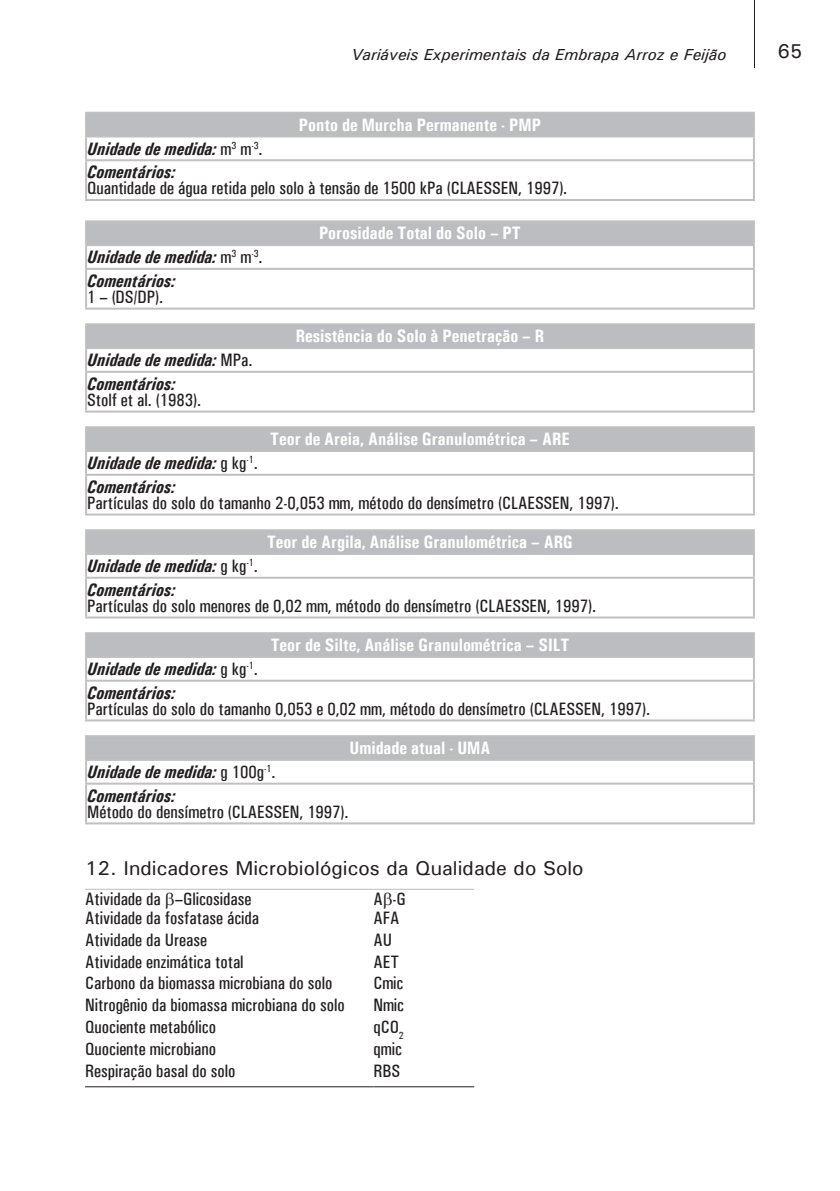
<style>
.page{position:relative;width:840px;height:1191px;background:#fff}
.page>*{position:absolute;margin:0;border:0;box-sizing:border-box;transform-origin:0 0}
.t1{font:500 20px "Univers";color:#231f20}
.t2{font:500 18px "Univers Condensed";color:#231f20}
.t3{font:italic 700 18px/23.8px "Univers Condensed";color:#231f20}
.t4{font:700 18px "Univers Condensed";color:#fff}
.t5{font:italic 500 16px "Univers";color:#231f20}
.s1{font-weight:500;font-style:normal}
</style>
<div class="page">
<hr style="left:753px;top:0;width:1px;height:68px;background:#231f20">
<div style="left:86px;top:113px;width:667px;height:23px;background:#bcbdc0"></div>
<hr style="left:85px;top:159px;width:669px;height:2px;background:#c0c0c0">
<hr style="left:85px;top:137px;width:2px;height:22px;background:#c0c0c0">
<hr style="left:752px;top:137px;width:2px;height:22px;background:#c0c0c0">
<hr style="left:85px;top:161px;width:2px;height:38px;background:#c0c0c0">
<hr style="left:752px;top:161px;width:2px;height:38px;background:#c0c0c0">
<hr style="left:85px;top:199px;width:669px;height:2px;background:#c0c0c0">
<hr style="left:85px;top:112px;width:669px;height:2px;background:#c0c0c0">
<hr style="left:85px;top:114px;width:2px;height:21px;background:#c0c0c0">
<hr style="left:752px;top:114px;width:2px;height:21px;background:#c0c0c0">
<hr style="left:85px;top:135px;width:669px;height:2px;background:#c0c0c0">
<div style="left:86px;top:221px;width:667px;height:24px;background:#bcbdc0"></div>
<hr style="left:85px;top:268px;width:669px;height:2px;background:#c0c0c0">
<hr style="left:85px;top:246px;width:2px;height:22px;background:#c0c0c0">
<hr style="left:752px;top:246px;width:2px;height:22px;background:#c0c0c0">
<hr style="left:85px;top:270px;width:2px;height:38px;background:#c0c0c0">
<hr style="left:752px;top:270px;width:2px;height:38px;background:#c0c0c0">
<hr style="left:85px;top:308px;width:669px;height:2px;background:#c0c0c0">
<hr style="left:85px;top:220px;width:669px;height:2px;background:#c0c0c0">
<hr style="left:85px;top:222px;width:2px;height:22px;background:#c0c0c0">
<hr style="left:752px;top:222px;width:2px;height:22px;background:#c0c0c0">
<hr style="left:85px;top:244px;width:669px;height:2px;background:#c0c0c0">
<div style="left:86px;top:324px;width:667px;height:24px;background:#bcbdc0"></div>
<hr style="left:85px;top:371px;width:669px;height:2px;background:#c0c0c0">
<hr style="left:85px;top:349px;width:2px;height:22px;background:#c0c0c0">
<hr style="left:752px;top:349px;width:2px;height:22px;background:#c0c0c0">
<hr style="left:85px;top:373px;width:2px;height:37px;background:#c0c0c0">
<hr style="left:752px;top:373px;width:2px;height:37px;background:#c0c0c0">
<hr style="left:85px;top:410px;width:669px;height:2px;background:#c0c0c0">
<hr style="left:85px;top:323px;width:669px;height:2px;background:#c0c0c0">
<hr style="left:85px;top:325px;width:2px;height:22px;background:#c0c0c0">
<hr style="left:752px;top:325px;width:2px;height:22px;background:#c0c0c0">
<hr style="left:85px;top:347px;width:669px;height:2px;background:#c0c0c0">
<div style="left:86px;top:427px;width:667px;height:24px;background:#bcbdc0"></div>
<hr style="left:85px;top:474px;width:669px;height:2px;background:#c0c0c0">
<hr style="left:85px;top:452px;width:2px;height:22px;background:#c0c0c0">
<hr style="left:752px;top:452px;width:2px;height:22px;background:#c0c0c0">
<hr style="left:85px;top:476px;width:2px;height:37px;background:#c0c0c0">
<hr style="left:752px;top:476px;width:2px;height:37px;background:#c0c0c0">
<hr style="left:85px;top:513px;width:669px;height:2px;background:#c0c0c0">
<hr style="left:85px;top:426px;width:669px;height:2px;background:#c0c0c0">
<hr style="left:85px;top:428px;width:2px;height:22px;background:#c0c0c0">
<hr style="left:752px;top:428px;width:2px;height:22px;background:#c0c0c0">
<hr style="left:85px;top:450px;width:669px;height:2px;background:#c0c0c0">
<div style="left:86px;top:530px;width:667px;height:24px;background:#bcbdc0"></div>
<hr style="left:85px;top:577px;width:669px;height:2px;background:#c0c0c0">
<hr style="left:85px;top:555px;width:2px;height:22px;background:#c0c0c0">
<hr style="left:752px;top:555px;width:2px;height:22px;background:#c0c0c0">
<hr style="left:85px;top:579px;width:2px;height:37px;background:#c0c0c0">
<hr style="left:752px;top:579px;width:2px;height:37px;background:#c0c0c0">
<hr style="left:85px;top:616px;width:669px;height:2px;background:#c0c0c0">
<hr style="left:85px;top:529px;width:669px;height:2px;background:#c0c0c0">
<hr style="left:85px;top:531px;width:2px;height:22px;background:#c0c0c0">
<hr style="left:752px;top:531px;width:2px;height:22px;background:#c0c0c0">
<hr style="left:85px;top:553px;width:669px;height:2px;background:#c0c0c0">
<div style="left:86px;top:633px;width:667px;height:24px;background:#bcbdc0"></div>
<hr style="left:85px;top:679px;width:669px;height:2px;background:#c0c0c0">
<hr style="left:85px;top:658px;width:2px;height:21px;background:#c0c0c0">
<hr style="left:752px;top:658px;width:2px;height:21px;background:#c0c0c0">
<hr style="left:85px;top:681px;width:2px;height:38px;background:#c0c0c0">
<hr style="left:752px;top:681px;width:2px;height:38px;background:#c0c0c0">
<hr style="left:85px;top:719px;width:669px;height:2px;background:#c0c0c0">
<hr style="left:85px;top:632px;width:669px;height:2px;background:#c0c0c0">
<hr style="left:85px;top:634px;width:2px;height:22px;background:#c0c0c0">
<hr style="left:752px;top:634px;width:2px;height:22px;background:#c0c0c0">
<hr style="left:85px;top:656px;width:669px;height:2px;background:#c0c0c0">
<div style="left:86px;top:736px;width:667px;height:24px;background:#bcbdc0"></div>
<hr style="left:85px;top:782px;width:669px;height:2px;background:#c0c0c0">
<hr style="left:85px;top:761px;width:2px;height:21px;background:#c0c0c0">
<hr style="left:752px;top:761px;width:2px;height:21px;background:#c0c0c0">
<hr style="left:85px;top:784px;width:2px;height:38px;background:#c0c0c0">
<hr style="left:752px;top:784px;width:2px;height:38px;background:#c0c0c0">
<hr style="left:85px;top:822px;width:669px;height:2px;background:#c0c0c0">
<hr style="left:85px;top:735px;width:669px;height:2px;background:#c0c0c0">
<hr style="left:85px;top:737px;width:2px;height:22px;background:#c0c0c0">
<hr style="left:752px;top:737px;width:2px;height:22px;background:#c0c0c0">
<hr style="left:85px;top:759px;width:669px;height:2px;background:#c0c0c0">
<hr style="left:85px;top:888px;width:288px;height:1px;background:#bcbdc0">
<hr style="left:373px;top:888px;width:101px;height:1px;background:#bcbdc0">
<hr style="left:85px;top:1086px;width:288px;height:1px;background:#231f20">
<hr style="left:373px;top:1086px;width:101px;height:1px;background:#231f20">
<p class="t5" style="left:351px;top:44px;width:377px">Variáveis Experimentais da Embrapa Arroz e Feijão</p>
<p class="t1" style="left:777px;top:38px;width:27px">65</p>
<p class="t4" style="left:299px;top:114px;width:243px">Ponto de Murcha Permanente - PMP</p>
<p class="t3" style="left:87px;top:136px;width:177px">Unidade de medida: <span class="s1">m</span><sup>3</sup> <span class="s1">m</span><sup>-3</sup><span class="s1">.<br></span>Comentários:</p>
<p class="t2" style="left:87px;top:178px;width:481px">Quantidade de água retida pelo solo à tensão de 1500 kPa (CLAESSEN, 1997).</p>
<p class="t4" style="left:319px;top:222px;width:203px">Porosidade Total do Solo – PT</p>
<p class="t3" style="left:87px;top:245px;width:177px">Unidade de medida: <span class="s1">m</span><sup>3</sup> <span class="s1">m</span><sup>-3</sup><span class="s1">.<br></span>Comentários:</p>
<p class="t2" style="left:87px;top:286px;width:77px">1 – (DS/DP).</p>
<p class="t4" style="left:295px;top:325px;width:250px">Resistência do Solo à Penetração – R</p>
<p class="t3" style="left:87px;top:348px;width:167px">Unidade de medida: <span class="s1">MPa.<br></span>Comentários:</p>
<p class="t2" style="left:87px;top:389px;width:115px">Stolf et al. (1983).</p>
<p class="t4" style="left:270px;top:428px;width:301px">Teor de Areia, Análise Granulométrica – ARE</p>
<p class="t3" style="left:87px;top:451px;width:172px">Unidade de medida: <span class="s1">g kg</span><sup>-1</sup><span class="s1">.<br></span>Comentários:</p>
<p class="t2" style="left:87px;top:492px;width:533px">Partículas do solo do tamanho 2-0,053 mm, método do densímetro (CLAESSEN, 1997).</p>
<p class="t4" style="left:267px;top:531px;width:307px">Teor de Argila, Análise Granulométrica – ARG</p>
<p class="t3" style="left:87px;top:554px;width:172px">Unidade de medida: <span class="s1">g kg</span><sup>-1</sup><span class="s1">.<br></span>Comentários:</p>
<p class="t2" style="left:87px;top:595px;width:510px">Partículas do solo menores de 0,02 mm, método do densímetro (CLAESSEN, 1997).</p>
<p class="t4" style="left:270px;top:634px;width:300px">Teor de Silte, Análise Granulométrica – SILT</p>
<p class="t3" style="left:87px;top:657px;width:172px">Unidade de medida: <span class="s1">g kg</span><sup>-1</sup><span class="s1">.<br></span>Comentários:</p>
<p class="t2" style="left:87px;top:698px;width:564px">Partículas do solo do tamanho 0,053 e 0,02 mm, método do densímetro (CLAESSEN, 1997).</p>
<p class="t4" style="left:349px;top:737px;width:142px">Umidade atual - UMA</p>
<p class="t3" style="left:87px;top:760px;width:190px">Unidade de medida: <span class="s1">g 100g</span><sup>-1</sup><span class="s1">.<br></span>Comentários:</p>
<p class="t2" style="left:87px;top:801px;width:263px">Método do densímetro (CLAESSEN, 1997).</p>
<p class="t1" style="left:85px;top:855px;width:500px">12. Indicadores Microbiológicos da Qualidade do Solo</p>
<p class="t2" style="left:85px;top:888px;width:168px">Atividade da –Glicosidase</p>
<p class="t2" style="left:373px;top:888px;width:34px">A -G</p>
<p class="t2" style="left:85px;top:907px;width:175px">Atividade da fosfatase ácida</p>
<p class="t2" style="left:373px;top:907px;width:27px">AFA</p>
<p class="t2" style="left:85px;top:929px;width:123px">Atividade da Urease</p>
<p class="t2" style="left:373px;top:929px;width:20px">AU</p>
<p class="t2" style="left:85px;top:951px;width:160px">Atividade enzimática total</p>
<p class="t2" style="left:373px;top:951px;width:27px">AET</p>
<p class="t2" style="left:85px;top:972px;width:249px">Carbono da biomassa microbiana do solo</p>
<p class="t2" style="left:373px;top:972px;width:32px">Cmic</p>
<p class="t2" style="left:85px;top:994px;width:261px">Nitrogênio da biomassa microbiana do solo</p>
<p class="t2" style="left:373px;top:994px;width:32px">Nmic</p>
<p class="t2" style="left:85px;top:1016px;width:132px">Quociente metabólico</p>
<p class="t2" style="left:373px;top:1016px;width:32px">qCO<sub>2</sub></p>
<p class="t2" style="left:85px;top:1038px;width:132px">Quociente microbiano</p>
<p class="t2" style="left:373px;top:1038px;width:30px">qmic</p>
<p class="t2" style="left:85px;top:1060px;width:152px">Respiração basal do solo</p>
<p class="t2" style="left:373px;top:1060px;width:28px">RBS</p>
</div>
